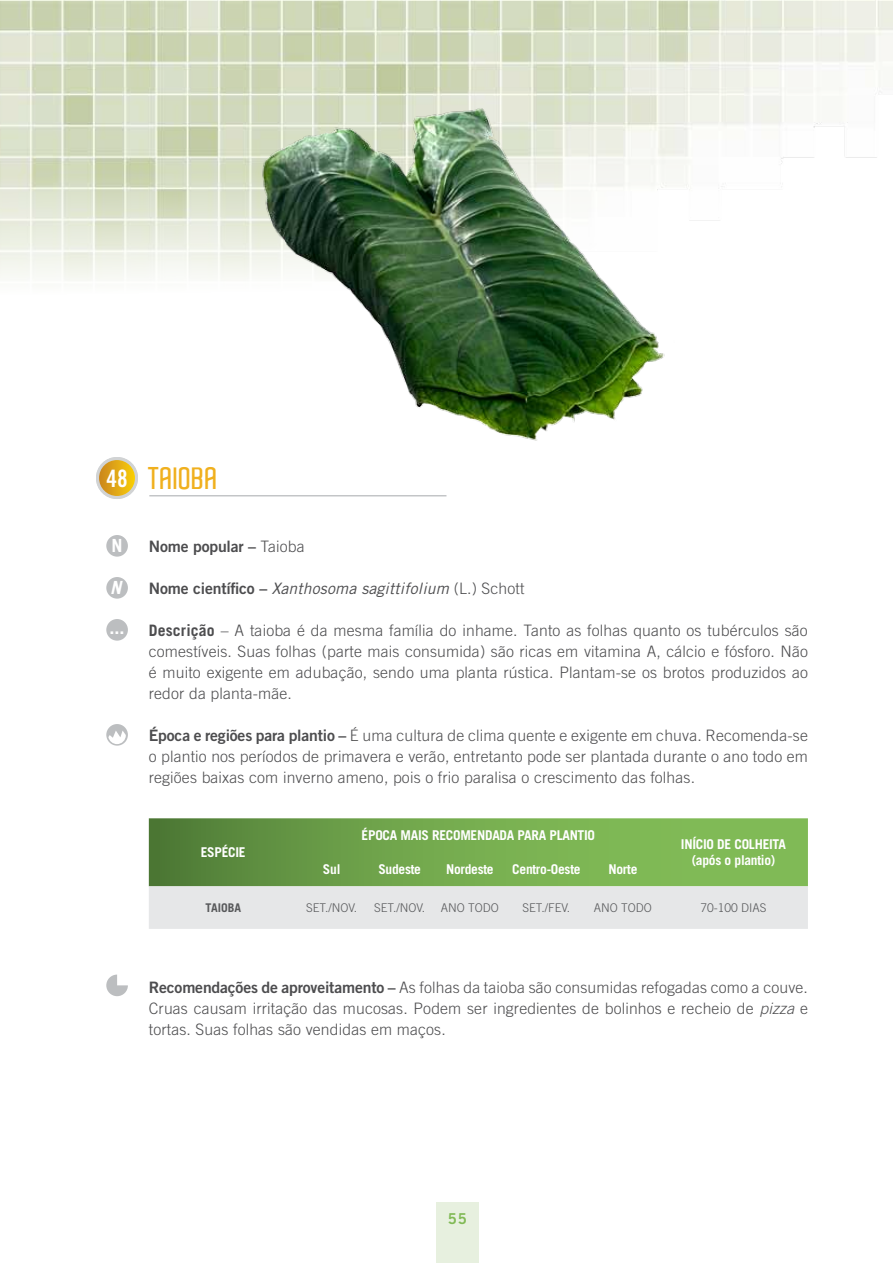
<style>
.page{position:relative;width:893px;height:1263px;background:#fff}
.page>*{position:absolute;margin:0;border:0;box-sizing:border-box;transform-origin:0 0}
.t1{font:600 30px "Aldo";color:#f0b01e}
.t2{font:700 18.15px "Trade Gothic LT Std";color:#fff}
.t3{font:italic 700 18.15px "Trade Gothic LT Std";color:#fff}
.t4{font:300 15.75px/21px "Trade Gothic LT Std";letter-spacing:.01em;color:#4d4d4f;text-align:justify}
.t5{font:italic 15.75px "Trade Gothic LT Std";letter-spacing:.01em;color:#4d4d4f}
.t6{font:15.75px "Trade Gothic LT Std Bd 2";letter-spacing:-.01em;color:#4d4d4f}
.t7{font:15px "Trade Gothic LT Std Bd 2";color:#81ba56}
.t8{font:700 13.5px/16.2px "Trade Gothic LT Std";letter-spacing:-.02em;color:#fff;text-align:center}
.t9{font:300 12px "Trade Gothic LT Std";color:#58595b}
.t10{font:700 12px "Trade Gothic LT Std";color:#58595b}
.s1{font-family:"Trade Gothic LT Std Bd Cn 20";font-weight:400;font-size:24px;color:#fff}
.s2{font-family:"Trade Gothic LT Std";font-weight:300}
.s3{font-family:"Trade Gothic LT Std Bd 2";font-style:normal}
.s4{font-weight:300;font-style:normal}
.s5{font-weight:700}
.s6{font-family:"Trade Gothic LT Std Bd 2";font-weight:400}
.s7{font-style:italic}
</style>
<div class="page">
<img style="left:0;top:0;width:893px;height:281px">
<div style="left:436px;top:1202px;width:43px;height:61px;background:#e7f0df"></div>
<div style="left:106px;top:577px;width:22px;height:22px;background:#bcbec0;border-radius:50%"></div>
<div style="left:106px;top:535px;width:22px;height:22px;background:#bcbec0;border-radius:50%"></div>
<hr style="left:149px;top:496px;width:297px;height:1px;background:#a7a9ac">
<div style="left:106px;top:619px;width:22px;height:22px;background:#bcbec0;border-radius:50%"></div>
<div style="left:106px;top:724px;width:22px;height:22px;background:#bcbec0;border-radius:50%"></div>
<svg style="left:108px;top:731px;width:18px;height:13px"></svg>
<svg style="left:106px;top:974px;width:22px;height:22px"></svg>
<div style="left:96px;top:457px;width:42px;height:42px;background:#d1d3d4;border-radius:50%"></div>
<svg style="left:99px;top:460px;width:36px;height:36px"></svg>
<svg style="left:149px;top:818px;width:659px;height:111px;background:#9ebf89"></svg>
<img style="left:165px;top:64px;width:576px;height:377px">
<h1 class="t1" style="left:106px;top:461px;width:67px"><span class="s1">481</span> TAIOBA</h1>
<p class="t2" style="left:112px;top:535px;width:13px">N</p>
<p class="t3" style="left:110px;top:577px;width:13px">N</p>
<p class="t2" style="left:110px;top:616px;width:17px">...</p>
<p class="t6" style="left:149px;top:536px;width:157px">Nome popular – <span class="s2">Taioba</span></p>
<p class="t5" style="left:149px;top:578px;width:377px"><span class="s3">Nome científico –</span> Xanthosoma sagittifolium <span class="s4">(L.) Schott</span></p>
<p class="t4" style="left:149px;top:619px;width:661px"><span class="s5">Descrição</span> – A taioba é da mesma família do inhame. Tanto as folhas quanto os tubérculos são comestíveis. Suas folhas (parte mais consumida) são ricas em vitamina A, cálcio e fósforo. Não é muito exigente em adubação, sendo uma planta rústica. Plantam-se os brotos produzidos ao redor da planta-mãe.</p>
<p class="t4" style="left:149px;top:724px;width:661px"><span class="s6">Época e regiões para plantio –</span> É uma cultura de clima quente e exigente em chuva. Recomenda-se o plantio nos períodos de primavera e verão, entretanto pode ser plantada durante o ano todo em regiões baixas com inverno ameno, pois o frio paralisa o crescimento das folhas.</p>
<p class="t8" style="left:201px;top:844px;width:46px">ESPÉCIE</p>
<p class="t8" style="left:362px;top:827px;width:235px">ÉPOCA MAIS RECOMENDADA PARA PLANTIO</p>
<p class="t8" style="left:323px;top:861px;width:19px">Sul</p>
<p class="t8" style="left:378px;top:861px;width:44px">Sudeste</p>
<p class="t8" style="left:446px;top:861px;width:49px">Nordeste</p>
<p class="t8" style="left:512px;top:861px;width:70px">Centro-Oeste</p>
<p class="t8" style="left:608px;top:861px;width:30px">Norte</p>
<p class="t8" style="left:681px;top:836px;width:107px">INÍCIO DE COLHEITA (após o plantio)</p>
<p class="t10" style="left:205px;top:900px;width:13px">Taioba</p>
<p class="t9" style="left:306px;top:900px;width:53px">set./nov.</p>
<p class="t9" style="left:374px;top:900px;width:53px">set./nov.</p>
<p class="t9" style="left:441px;top:900px;width:9px">ano</p>
<p class="t9" style="left:468px;top:900px;width:9px">todo</p>
<p class="t9" style="left:522px;top:900px;width:49px">set./fev.</p>
<p class="t9" style="left:594px;top:900px;width:9px">ano</p>
<p class="t9" style="left:621px;top:900px;width:9px">todo</p>
<p class="t9" style="left:700px;top:900px;width:48px">70-100 dias</p>
<p class="t4" style="left:149px;top:976px;width:661px"><span class="s6">Recomendações de aproveitamento –</span> As folhas da taioba são consumidas refogadas como a couve.<br>Cruas causam irritação das mucosas. Podem ser ingredientes de bolinhos e recheio de <span class="s7">pizza</span> e tortas. Suas folhas são vendidas em maços.</p>
<p class="t7" style="left:448px;top:1209px;width:21px">55</p>
</div>
